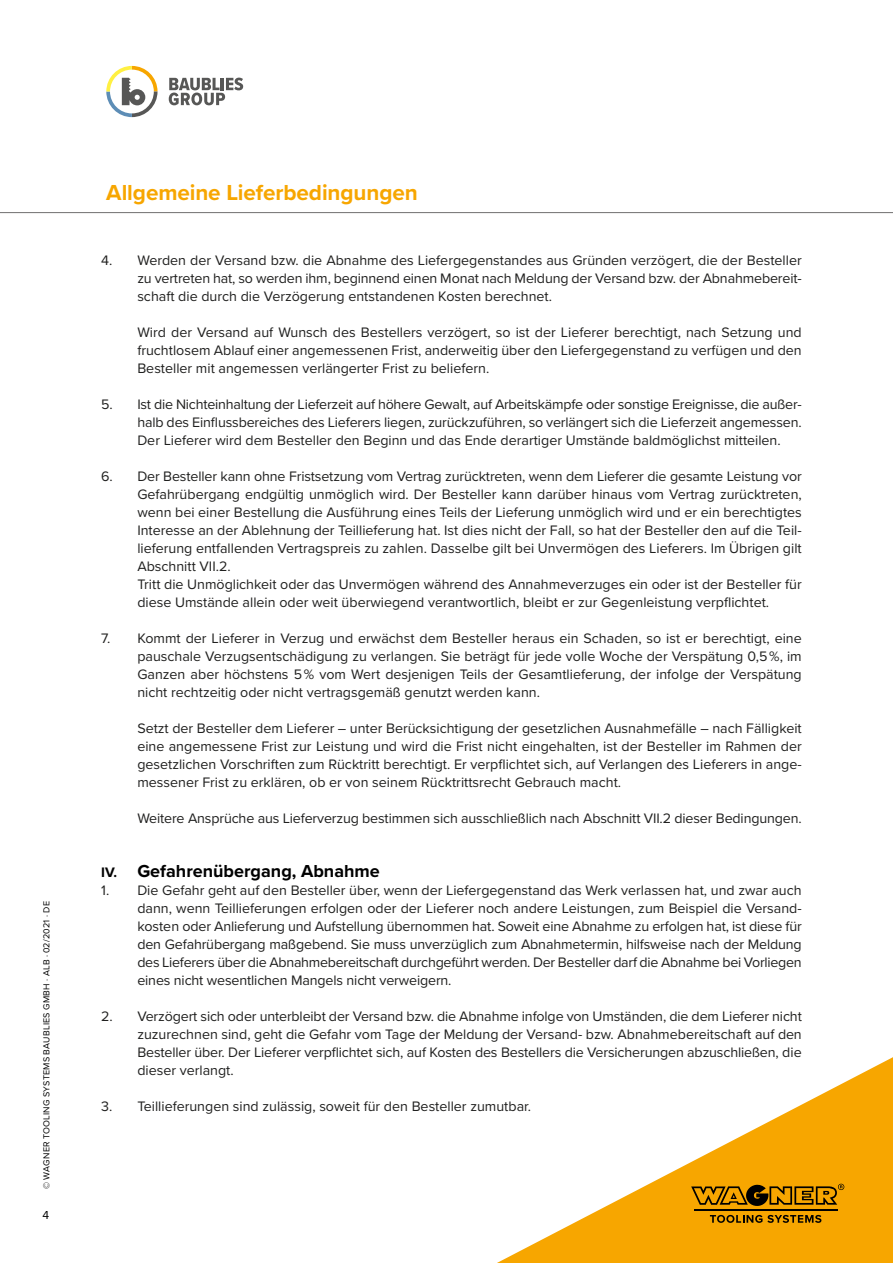
<style>
.page{position:relative;width:893px;height:1263px;background:#fff}
.page>*{position:absolute;margin:0;border:0;box-sizing:border-box;transform-origin:0 0}
.t1{font:700 22.5px "Proxima Nova";letter-spacing:-.005em;color:#f7a600}
.t2{font:700 18px "Proxima Nova";color:#000}
.t3{font:14.25px/18px "Proxima Nova";color:#20201f;text-align:justify}
.t4{font:12px "Proxima Nova";color:#000}
.t5{font:9px "Proxima Nova";letter-spacing:.03em;color:#000}
.s1{font-size:14.25px}
</style>
<div class="page">
<svg style="left:497px;top:1057px;width:396px;height:206px"></svg>
<svg style="left:106px;top:66px;width:52px;height:51px"></svg>
<svg style="left:169px;top:78px;width:74px;height:27px"></svg>
<hr style="left:0;top:212px;width:893px;height:1px;background:#706f6f">
<hr style="left:694px;top:1209px;width:143px;height:2px;background:#000">
<svg style="left:691px;top:1184px;width:153px;height:23px;background:#a66f00"></svg>
<svg style="left:710px;top:1215px;width:111px;height:8px"></svg>
<p class="t5" style="left:40px;top:1189px;width:289px;rotate:-90deg">© WAGNER TOOLING SYSTEMS BAUBLIES GMBH ⋅ ALB ⋅ 02/2021 ⋅ DE</p>
<p class="t4" style="left:43px;top:1206px;width:8px">4</p>
<h1 class="t1" style="left:106px;top:176px;width:313px">Allgemeine Lieferbedingungen</h1>
<p class="t3" style="left:137px;top:251px;width:666px;text-indent:-36px">4. Werden der Versand bzw. die Abnahme des Liefergegenstandes aus Gründen verzögert, die der Besteller zu vertreten hat, so werden ihm, beginnend einen Monat nach Meldung der Versand bzw. der Abnahmebereit&shy;schaft die durch die Verzögerung entstandenen Kosten berechnet.</p>
<p class="t3" style="left:137px;top:323px;width:666px">Wird der Versand auf Wunsch des Bestellers verzögert, so ist der Lieferer berechtigt, nach Setzung und fruchtlosem Ablauf einer angemessenen Frist, anderweitig über den Liefergegenstand zu verfügen und den Besteller mit angemessen verlängerter Frist zu beliefern.</p>
<p class="t3" style="left:137px;top:395px;width:666px;text-indent:-36px">5. Ist die Nichteinhaltung der Lieferzeit auf höhere Gewalt, auf Arbeitskämpfe oder sonstige Ereignisse, die außer&shy;halb des Einflussbereiches des Lieferers liegen, zurückzuführen, so verlängert sich die Lieferzeit angemessen.<br>Der Lieferer wird dem Besteller den Beginn und das Ende derartiger Umstände baldmöglichst mitteilen.</p>
<p class="t3" style="left:137px;top:467px;width:666px;text-align:left;text-indent:-36px">6. Der Besteller kann ohne Fristsetzung vom Vertrag zurücktreten, wenn dem Lieferer die gesamte Leistung vor Gefahrübergang endgültig unmöglich wird. Der Besteller kann darüber hinaus vom Vertrag zurücktreten, wenn bei einer Bestellung die Ausführung eines Teils der Lieferung unmöglich wird und er ein berechtigtes Interesse an der Ablehnung der Teillieferung hat. Ist dies nicht der Fall, so hat der Besteller den auf die Teil&shy;lieferung entfallenden Vertragspreis zu zahlen. Dasselbe gilt bei Unvermögen des Lieferers. Im Übrigen gilt Abschnitt VII.2.<br>Tritt die Unmöglichkeit oder das Unvermögen während des Annahmeverzuges ein oder ist der Besteller für diese Umstände allein oder weit überwiegend verantwortlich, bleibt er zur Gegenleistung verpflichtet.</p>
<p class="t3" style="left:137px;top:629px;width:666px;text-indent:-36px">7. Kommt der Lieferer in Verzug und erwächst dem Besteller heraus ein Schaden, so ist er berechtigt, eine pauschale Verzugsentschädigung zu verlangen. Sie beträgt für jede volle Woche der Verspätung 0,5 %, im Ganzen aber höchstens 5 % vom Wert desjenigen Teils der Gesamtlieferung, der infolge der Verspätung nicht rechtzeitig oder nicht vertragsgemäß genutzt werden kann.</p>
<p class="t3" style="left:137px;top:719px;width:666px">Setzt der Besteller dem Lieferer – unter Berücksichtigung der gesetzlichen Ausnahmefälle – nach Fälligkeit eine angemessene Frist zur Leistung und wird die Frist nicht eingehalten, ist der Besteller im Rahmen der gesetzlichen Vorschriften zum Rücktritt berechtigt. Er verpflichtet sich, auf Verlangen des Lieferers in ange&shy;messener Frist zu erklären, ob er von seinem Rücktrittsrecht Gebrauch macht.</p>
<p class="t3" style="left:137px;top:809px;width:666px">Weitere Ansprüche aus Lieferverzug bestimmen sich ausschließlich nach Abschnitt VII.2 dieser Bedingungen.</p>
<p class="t2" style="left:101px;top:858px;width:280px"><span class="s1">IV.</span> Gefahrenübergang, Abnahme</p>
<p class="t3" style="left:137px;top:881px;width:666px;text-indent:-36px">1. Die Gefahr geht auf den Besteller über, wenn der Liefergegenstand das Werk verlassen hat, und zwar auch dann, wenn Teillieferungen erfolgen oder der Lieferer noch andere Leistungen, zum Beispiel die Versand&shy;kosten oder Anlieferung und Aufstellung übernommen hat. Soweit eine Abnahme zu erfolgen hat, ist diese für den Gefahrübergang maßgebend. Sie muss unverzüglich zum Abnahmetermin, hilfsweise nach der Meldung des Lieferers über die Abnahmebereitschaft durchgeführt werden. Der Besteller darf die Abnahme bei Vorliegen eines nicht wesentlichen Mangels nicht verweigern.</p>
<p class="t3" style="left:137px;top:1007px;width:666px;text-indent:-36px">2. Verzögert sich oder unterbleibt der Versand bzw. die Abnahme infolge von Umständen, die dem Lieferer nicht zuzurechnen sind, geht die Gefahr vom Tage der Meldung der Versand- bzw. Abnahmebereitschaft auf den Besteller über. Der Lieferer verpflichtet sich, auf Kosten des Bestellers die Versicherungen abzuschließen, die dieser verlangt.</p>
<p class="t3" style="left:101px;top:1097px;width:431px">3. Teillieferungen sind zulässig, soweit für den Besteller zumutbar.</p>
</div>
